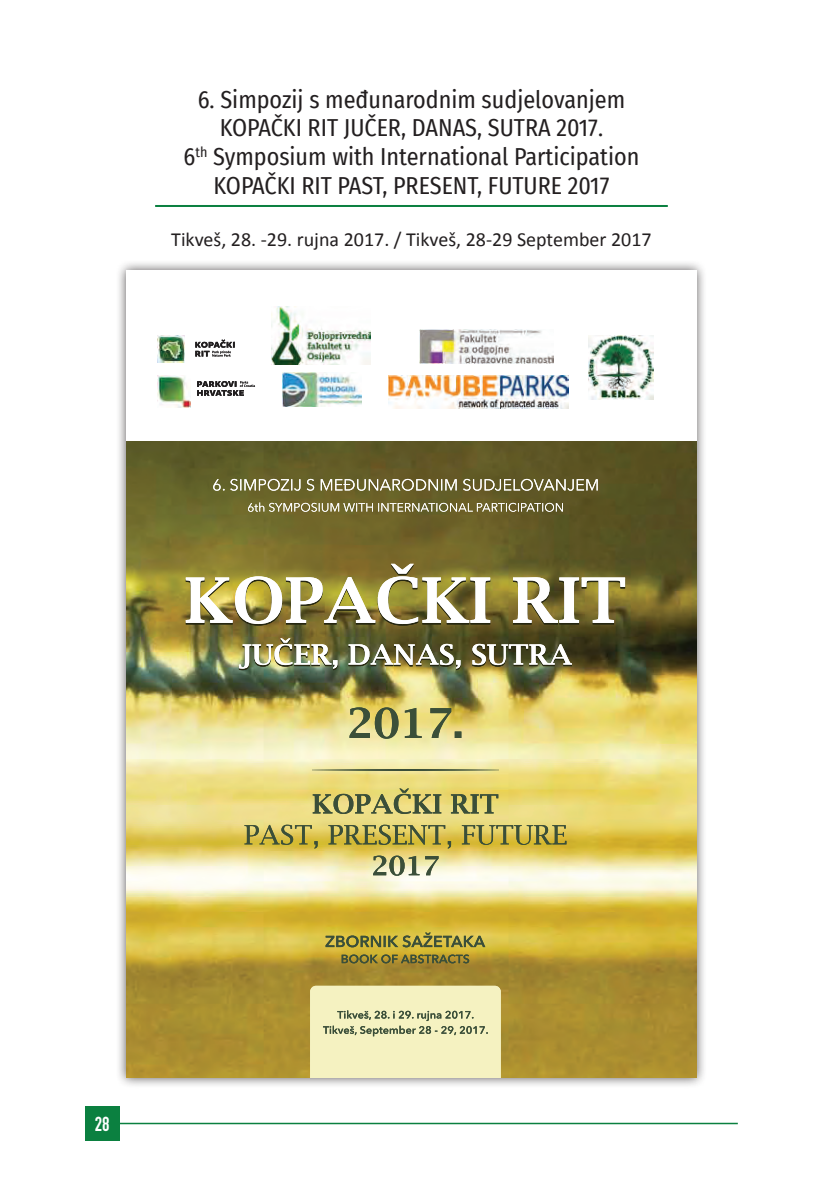
<style>
.page{position:relative;width:840px;height:1191px;background:#fff}
.page>*{position:absolute;margin:0;border:0;box-sizing:border-box;transform-origin:0 0}
.t1{font:24px/28.8px "Fira Sans Condensed";color:#231f20;text-align:center}
.t2{font:20px "Calibri";color:#231f20}
.t3{font:700 20px "DIN Condensed";color:#fff}
</style>
<div class="page">
<hr style="left:112px;top:1122px;width:625px;height:2px;background:#0b8040">
<div style="left:85px;top:1106px;width:34px;height:34px;background:#0b8040"></div>
<div style="left:115px;top:259px;width:591px;height:829px;background:#231f20;opacity:.75"></div>
<img style="left:127px;top:441px;width:569px;height:636px">
<div style="left:127px;top:270px;width:569px;height:171px;background:#fff"></div>
<svg style="left:213px;top:479px;width:384px;height:12px"></svg>
<svg style="left:248px;top:502px;width:314px;height:10px"></svg>
<svg style="left:186px;top:564px;width:438px;height:61px"></svg>
<svg style="left:244px;top:788px;width:322px;height:87px"></svg>
<svg style="left:325px;top:932px;width:160px;height:15px"></svg>
<svg style="left:341px;top:954px;width:128px;height:9px"></svg>
<hr style="left:405px;top:769px;width:94px;height:1px;background:#3b4f39">
<hr style="left:311px;top:769px;width:94px;height:1px;background:#3b4f39">
<img style="left:588px;top:335px;width:64px;height:65px">
<img style="left:388px;top:375px;width:180px;height:33px">
<img style="left:271px;top:306px;width:99px;height:58px">
<img style="left:419px;top:329px;width:133px;height:34px">
<img style="left:158px;top:336px;width:27px;height:26px">
<img style="left:158px;top:375px;width:32px;height:32px">
<img style="left:282px;top:372px;width:79px;height:34px">
<svg style="left:195px;top:339px;width:39px;height:17px"></svg>
<svg style="left:197px;top:381px;width:58px;height:15px"></svg>
<svg style="left:349px;top:707px;width:112px;height:31px"></svg>
<img style="left:239px;top:638px;width:332px;height:32px">
<svg style="left:310px;top:985px;width:190px;height:92px"></svg>
<hr style="left:155px;top:205px;width:512px;height:2px;background:#0b8040">
<p class="t1" style="left:183px;top:84px;width:457px">6. Simpozij s međunarodnim sudjelovanjem KOPAČKI RIT JUČER, DANAS, SUTRA 2017.<br>6<sup>th</sup> Symposium with International Participation KOPAČKI RIT PAST, PRESENT, FUTURE 2017</p>
<p class="t2" style="left:171px;top:227px;width:481px">Tikveš, 28. -29. rujna 2017. / Tikveš, 28-29 September 2017</p>
<p class="t3" style="left:95px;top:1110px;width:16px">28</p>
</div>
